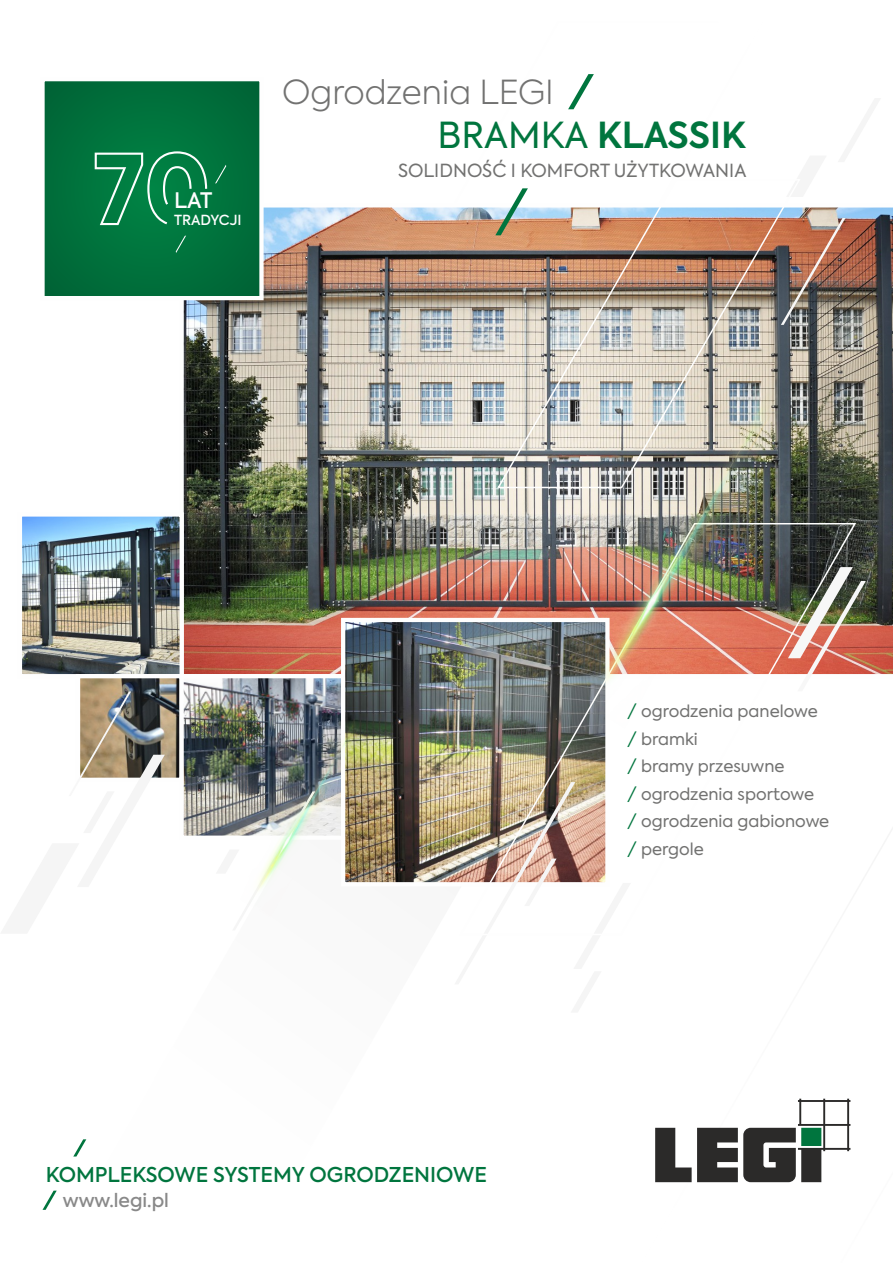
<style>
.page{position:relative;width:893px;height:1263px;background:#fff}
.page>*{position:absolute;margin:0;border:0;box-sizing:border-box;transform-origin:0 0}
.t1{font:600 35.7px "Axiforma";color:#00753e}
.t2{font:300 33px "Axiforma";color:#727271}
.t3{font:500 21.3px "Axiforma";color:#fefefe}
.t4{font:500 20.4px "Axiforma";color:#00753e}
.t5{font:500 18.6px "Axiforma";color:#898989}
.t6{font:18px "Axiforma";color:#727271}
.t7{font:16.5px/27.6px "Axiforma";color:#727271}
.t8{font:500 13.95px "Axiforma";color:#fefefe}
.s1{font-weight:400}
.s2{color:#00753e}
</style>
<div class="page">
<svg style="left:655px;top:1099px;width:195px;height:83px"></svg>
<div style="left:801px;top:1128px;width:20px;height:18px;background:#00753e"></div>
<svg style="left:43px;top:1139px;width:43px;height:71px"></svg>
<img style="left:183px;top:207px;width:710px;height:468px">
<img style="left:23px;top:517px;width:156px;height:156px">
<div style="left:18px;top:512px;width:166px;height:166px;border:4px solid #fefefe"></div>
<img style="left:81px;top:679px;width:98px;height:98px">
<div style="left:76px;top:674px;width:108px;height:108px;border:4px solid #fefefe"></div>
<img style="left:185px;top:679px;width:155px;height:156px">
<div style="left:180px;top:674px;width:165px;height:166px;border:4px solid #fefefe"></div>
<img style="left:346px;top:623px;width:113px;height:258px">
<img style="left:802px;top:218px;width:43px;height:107px">
<img style="left:236px;top:700px;width:135px;height:183px">
<img style="left:496px;top:207px;width:306px;height:282px">
<img style="left:459px;top:522px;width:398px;height:260px">
<img style="left:76px;top:691px;width:89px;height:91px">
<img style="left:454px;top:782px;width:152px;height:101px">
<img style="left:792px;top:567px;width:74px;height:124px">
<svg style="left:216px;top:791px;width:99px;height:114px"></svg>
<div style="left:43px;top:79px;width:218px;height:219px;background:#006e3a"></div>
<div style="left:40px;top:77px;width:224px;height:223px;border:4px solid #fefefe"></div>
<svg style="left:94px;top:150px;width:132px;height:103px"></svg>
<img style="left:568px;top:367px;width:224px;height:361px">
<svg style="left:495px;top:74px;width:99px;height:161px"></svg>
<p class="t3" style="left:174px;top:187px;width:40px">LAT</p>
<p class="t8" style="left:174px;top:211px;width:69px">TRADYCJI</p>
<h2 class="t2" style="left:282px;top:71px;width:273px">Ogrodzenia LEGI</h2>
<h1 class="t1" style="left:438px;top:112px;width:310px"><span class="s1">BRAMKA</span> KLASSIK</h1>
<p class="t6" style="left:398px;top:159px;width:350px">SOLIDNOŚĆ I KOMFORT UŻYTKOWANIA</p>
<p class="t7" style="left:627px;top:697px;width:204px"><span class="s2">/</span> ogrodzenia panelowe <span class="s2">/</span> bramki<br><span class="s2">/</span> bramy przesuwne<br><span class="s2">/</span> ogrodzenia sportowe<br><span class="s2">/</span> ogrodzenia gabionowe <span class="s2">/</span> pergole</p>
<p class="t4" style="left:46px;top:1162px;width:443px">KOMPLEKSOWE SYSTEMY OGRODZENIOWE</p>
<p class="t5" style="left:63px;top:1188px;width:108px">www.legi.pl</p>
</div>
